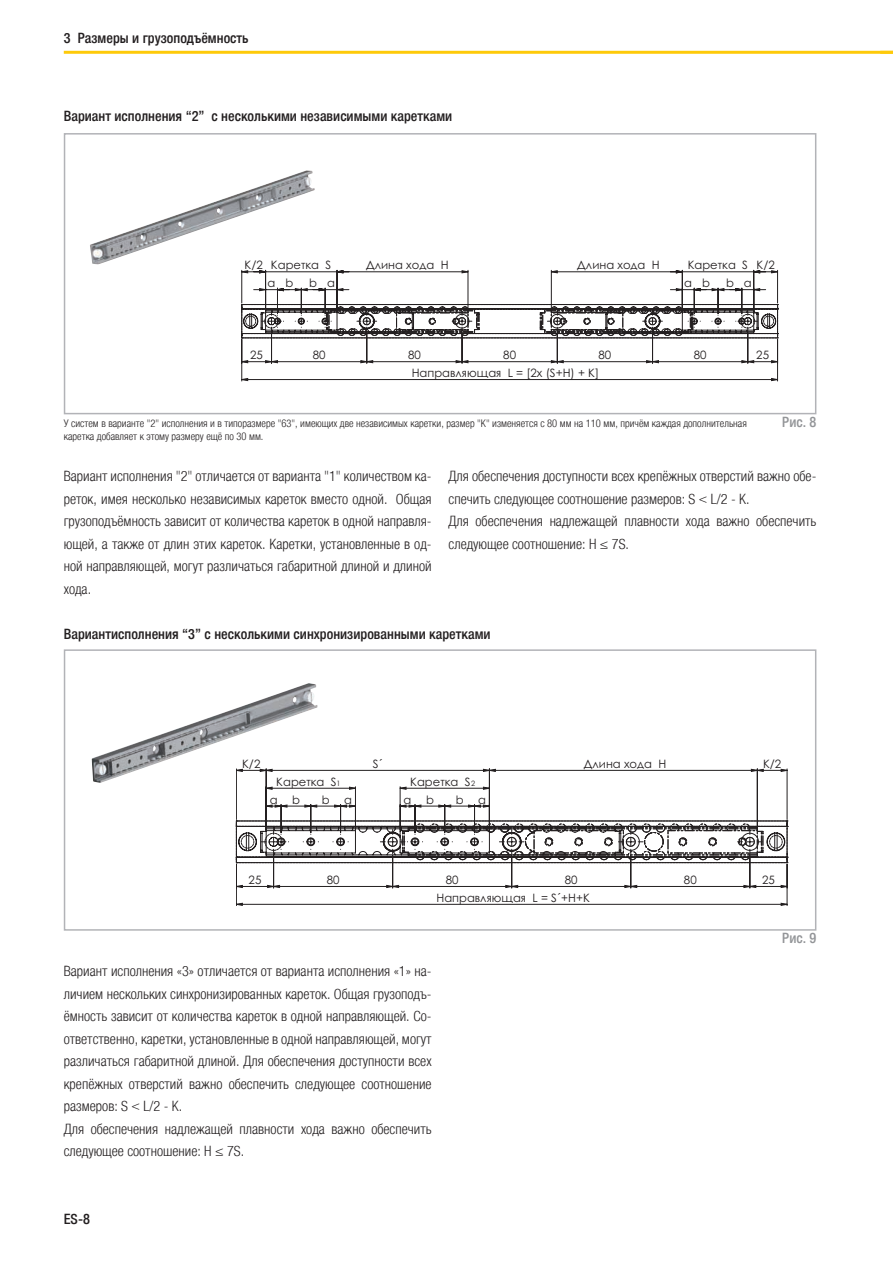
<style>
.page{position:relative;width:893px;height:1263px;background:#fff}
.page>*{position:absolute;margin:0;border:0;box-sizing:border-box;transform-origin:0 0}
.t1{font:300 condensed 14.25px/22.5px "Helvetica Neue LTCYR";color:#231f20}
.t2{font:500 condensed 14.25px "Helvetica Neue LTCYR";color:#231f20}
.t3{font:500 condensed 14.25px "Helvetica Neue LTCYR";color:#939598}
.t4{font:11.55px "Century Gothic";color:#231f20}
.t5{font:300 condensed 10.5px/12.6px "Helvetica Neue LTCYR";color:#231f20}
.t6{font:7.35px "Century Gothic";color:#231f20}
</style>
<div class="page">
<svg style="left:64px;top:51px;width:829px;height:3px;background:#fecd1b"></svg>
<div style="left:64px;top:133px;width:752px;height:281px;border:2px solid #b2b3b7"></div>
<div style="left:64px;top:649px;width:752px;height:282px;border:2px solid #b2b3b7"></div>
<img style="left:92px;top:683px;width:226px;height:100px">
<img style="left:90px;top:170px;width:225px;height:94px">
<hr style="left:468px;top:270px;width:1px;height:41px;background:#231f20">
<hr style="left:682px;top:270px;width:1px;height:41px;background:#231f20">
<hr style="left:551px;top:270px;width:1px;height:41px;background:#231f20">
<hr style="left:241px;top:270px;width:1px;height:33px;background:#231f20">
<hr style="left:265px;top:270px;width:1px;height:41px;background:#231f20">
<hr style="left:337px;top:270px;width:1px;height:41px;background:#231f20">
<hr style="left:753px;top:270px;width:1px;height:41px;background:#231f20">
<hr style="left:777px;top:270px;width:1px;height:33px;background:#231f20">
<hr style="left:241px;top:339px;width:1px;height:42px;background:#231f20">
<hr style="left:777px;top:339px;width:1px;height:42px;background:#231f20">
<svg style="left:242px;top:363px;width:535px;height:18px"></svg>
<svg style="left:241px;top:271px;width:537px;height:92px"></svg>
<hr style="left:236px;top:864px;width:1px;height:42px;background:#231f20">
<hr style="left:787px;top:864px;width:1px;height:42px;background:#231f20">
<hr style="left:787px;top:769px;width:1px;height:50px;background:#231f20">
<svg style="left:236px;top:769px;width:551px;height:136px"></svg>
<svg style="left:757px;top:769px;width:30px;height:2px"></svg>
<svg style="left:236px;top:805px;width:552px;height:83px"></svg>
<p class="t2" style="left:64px;top:30px;width:186px">3 Размеры и грузоподъёмность</p>
<p class="t2" style="left:64px;top:109px;width:390px">Вариант исполнения “2” с несколькими независимыми каретками</p>
<p class="t4" style="left:245px;top:257px;width:88px">K/2 Каретка S</p>
<p class="t4" style="left:366px;top:257px;width:84px">Длина хода H</p>
<p class="t4" style="left:577px;top:257px;width:84px">Длина хода H</p>
<p class="t4" style="left:688px;top:257px;width:89px">Каретка S K/2</p>
<p class="t4" style="left:268px;top:275px;width:27px">a b</p>
<p class="t4" style="left:309px;top:275px;width:27px">b a</p>
<p class="t4" style="left:684px;top:275px;width:27px">a b</p>
<p class="t4" style="left:726px;top:275px;width:27px">b a</p>
<p class="t4" style="left:250px;top:347px;width:14px">25</p>
<p class="t4" style="left:313px;top:347px;width:14px">80</p>
<p class="t4" style="left:408px;top:347px;width:14px">80</p>
<p class="t4" style="left:503px;top:347px;width:14px">80</p>
<p class="t4" style="left:598px;top:347px;width:14px">80</p>
<p class="t4" style="left:694px;top:347px;width:14px">80</p>
<p class="t4" style="left:756px;top:347px;width:14px">25</p>
<p class="t4" style="left:412px;top:365px;width:189px">Направляющая L = [2x (S+H) + K]</p>
<p class="t5" style="left:64px;top:417px;width:685px">У систем в варианте "2" исполнения и в типоразмере "63", имеющих две независимых каретки, размер "K" изменяется с 80 мм на 110 мм, причём каждая дополнительная каретка добавляет к этому размеру ещё по 30 мм.</p>
<p class="t3" style="left:782px;top:414px;width:36px">Рис. 8</p>
<p class="t1" style="left:64px;top:465px;width:369px;text-align:justify">Вариант исполнения "2" отличается от варианта "1" количеством ка&shy;реток, имея несколько независимых кареток вместо одной. Общая грузоподъёмность зависит от количества кареток в одной направля&shy;ющей, а также от длин этих кареток. Каретки, установленные в од&shy;ной направляющей, могут различаться габаритной длиной и длиной хода.</p>
<p class="t1" style="left:449px;top:465px;width:369px">Для обеспечения доступности всех крепёжных отверстий важно обе&shy;спечить следующее соотношение размеров: S &lt; L/2 - K.<br>Для обеспечения надлежащей плавности хода важно обеспечить следующее соотношение: H ≤ 7S.</p>
<p class="t2" style="left:64px;top:626px;width:428px">Вариантисполнения “3” с несколькими синхронизированными каретками</p>
<p class="t4" style="left:242px;top:756px;width:20px">K/2</p>
<p class="t4" style="left:373px;top:756px;width:12px">S´</p>
<p class="t4" style="left:584px;top:756px;width:84px">Длина хода H</p>
<p class="t4" style="left:763px;top:756px;width:20px">K/2</p>
<p class="t4" style="left:276px;top:773px;width:62px">Каретка S</p>
<p class="t4" style="left:410px;top:773px;width:62px">Каретка S</p>
<p class="t6" style="left:337px;top:778px;width:6px">1</p>
<p class="t6" style="left:471px;top:778px;width:6px">2</p>
<p class="t4" style="left:270px;top:791px;width:9px">a</p>
<p class="t4" style="left:292px;top:791px;width:9px">b</p>
<p class="t4" style="left:322px;top:791px;width:32px">b a</p>
<p class="t4" style="left:404px;top:791px;width:9px">a</p>
<p class="t4" style="left:426px;top:791px;width:9px">b</p>
<p class="t4" style="left:456px;top:791px;width:32px">b a</p>
<p class="t4" style="left:249px;top:872px;width:14px">25</p>
<p class="t4" style="left:327px;top:872px;width:14px">80</p>
<p class="t4" style="left:446px;top:872px;width:14px">80</p>
<p class="t4" style="left:565px;top:872px;width:14px">80</p>
<p class="t4" style="left:684px;top:872px;width:14px">80</p>
<p class="t4" style="left:762px;top:872px;width:14px">25</p>
<p class="t4" style="left:436px;top:889px;width:155px">Направляющая L = S´+H+K</p>
<p class="t1" style="left:64px;top:960px;width:369px">Вариант исполнения «3» отличается от варианта исполнения «1» на&shy;личием нескольких синхронизированных кареток. Общая грузоподъ&shy;ёмность зависит от количества кареток в одной направляющей. Со&shy;ответственно, каретки, установленные в одной направляющей, могут различаться габаритной длиной. Для обеспечения доступности всех крепёжных отверстий важно обеспечить следующее соотношение размеров: S &lt; L/2 - K.<br>Для обеспечения надлежащей плавности хода важно обеспечить следующее соотношение: H ≤ 7S.</p>
<p class="t3" style="left:782px;top:930px;width:36px">Рис. 9</p>
<p class="t2" style="left:64px;top:1211px;width:28px">ES-8</p>
</div>
